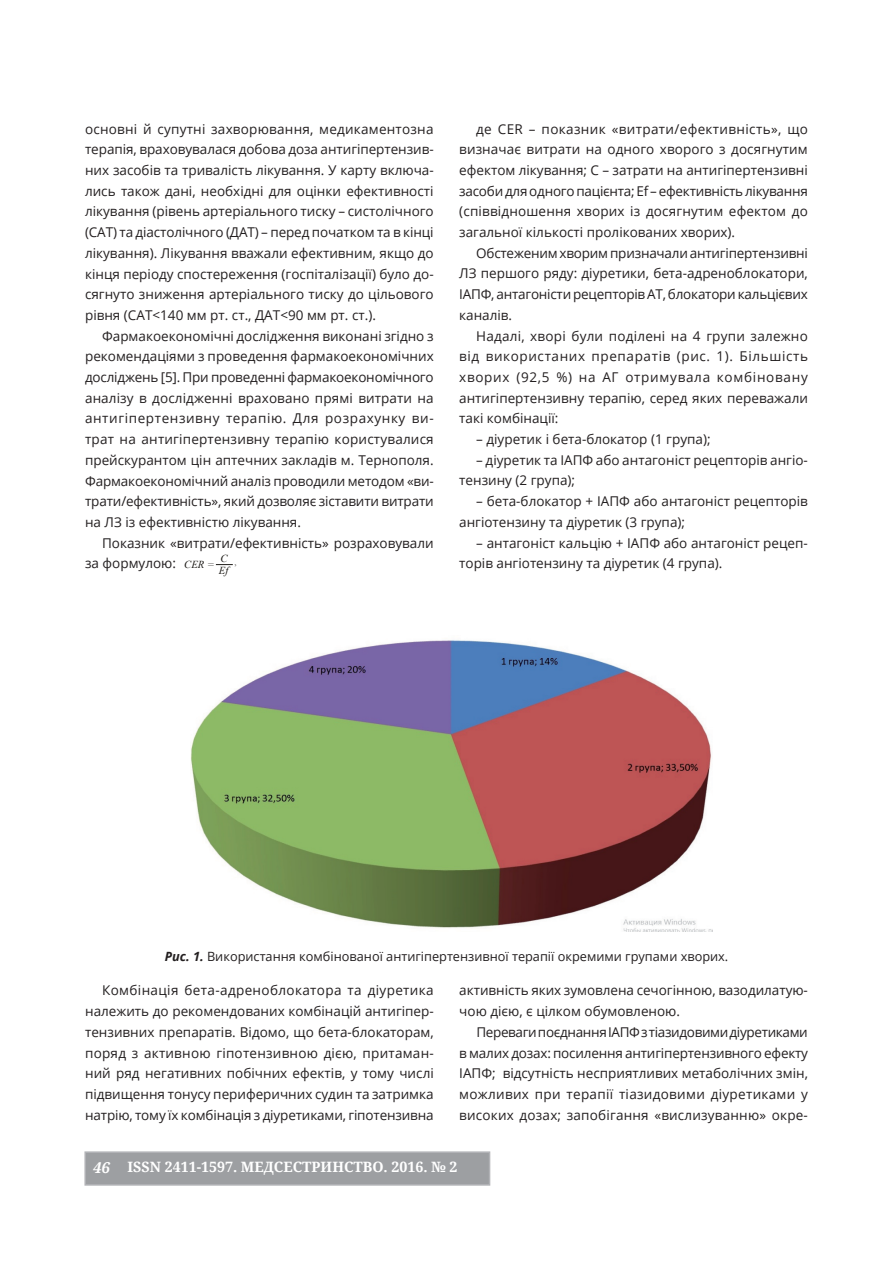
<style>
.page{position:relative;width:893px;height:1263px;background:#fff}
.page>*{position:absolute;margin:0;border:0;box-sizing:border-box;transform-origin:0 0}
.t1{font:700 14.25px "Noto Serif";color:#fff}
.t2{font:13.5px/20.7px "Open Sans";color:#231f20;text-align:justify}
.t3{font:12.75px "Open Sans";color:#231f20}
.t4{font:italic 10.65px/12.3px "Times New Roman";color:#1b1915}
.t5{font:8.4px "Times New Roman";color:#1b1915}
.s1{font-weight:700;font-style:italic}
.s2{font-style:italic;font-size:15px}
</style>
<div class="page">
<div style="left:84px;top:1151px;width:406px;height:35px;background:#9d9fa2;border:2px solid #b2b3b7"></div>
<img style="left:190px;top:640px;width:522px;height:291px">
<svg style="left:216px;top:564px;width:17px;height:1px"></svg>
<p class="t2" style="left:85px;top:118px;width:350px">основні й супутні захворювання, медикаментозна терапія, враховувалася добова доза антигіпертензив&shy;них засобів та тривалість лікування. У карту включа&shy;лись також дані, необхідні для оцінки ефективності лікування (рівень артеріального тиску – систолічного (САТ) та діастолічного (ДАТ) – перед початком та в кінці лікування). Лікування вважали ефективним, якщо до кінця періоду спостереження (госпіталізації) було до&shy;сягнуто зниження артеріального тиску до цільового рівня (САТ&lt;140 мм рт. ст., ДАТ&lt;90 мм рт. ст.).</p>
<p class="t2" style="left:85px;top:325px;width:350px;text-indent:17px">Фармакоекономічні дослідження виконані згідно з рекомендаціями з проведення фармакоекономічних досліджень [5]. При проведенні фармакоекономічного аналізу в дослідженні враховано прямі витрати на антигіпертензивну терапію. Для розрахунку ви&shy;трат на антигіпертензивну терапію користувалися прейскурантом цін аптечних закладів м. Тернополя.<br>Фармакоекономічний аналіз проводили методом «ви&shy;трати/ефективність», який дозволяє зіставити витрати на ЛЗ із ефективністю лікування.</p>
<p class="t2" style="left:85px;top:532px;width:350px;text-indent:17px">Показник «витрати/ефективність» розраховували за формулою:</p>
<p class="t4" style="left:184px;top:558px;width:32px">CER =</p>
<p class="t4" style="left:219px;top:552px;width:11px">C<br>Ef</p>
<p class="t5" style="left:234px;top:557px;width:4px">,</p>
<p class="t2" style="left:459px;top:118px;width:350px;text-indent:17px">де CER – показник «витрати/ефективність», що визначає витрати на одного хворого з досягнутим ефектом лікування; C – затрати на антигіпертензивні засоби для одного пацієнта; Ef – ефективність лікування (співвідношення хворих із досягнутим ефектом до загальної кількості пролікованих хворих).</p>
<p class="t2" style="left:459px;top:242px;width:350px;text-indent:17px">Обстеженим хворим призначали антигіпертензивні ЛЗ першого ряду: діуретики, бета-адреноблокатори, ІАПФ, антагоністи рецепторів АТ, блокатори кальцієвих каналів.</p>
<p class="t2" style="left:459px;top:325px;width:350px;text-indent:17px">Надалі, хворі були поділені на 4 групи залежно від використаних препаратів (рис. 1). Більшість хворих (92,5 %) на АГ отримувала комбіновану антигіпертензивну терапію, серед яких переважали такі комбінації:</p>
<p class="t2" style="left:476px;top:428px;width:236px">– діуретик і бета-блокатор (1 група);</p>
<p class="t2" style="left:459px;top:449px;width:349px;text-indent:17px">– діуретик та ІАПФ або антагоніст рецепторів ангіо&shy;тензину (2 група);</p>
<p class="t2" style="left:459px;top:490px;width:350px;text-indent:17px">– бета-блокатор + ІАПФ або антагоніст рецепторів ангіотензину та діуретик (3 група);</p>
<p class="t2" style="left:459px;top:532px;width:350px;text-indent:17px">– антагоніст кальцію + ІАПФ або антагоніст рецеп&shy;торів ангіотензину та діуретик (4 група).</p>
<p class="t3" style="left:165px;top:947px;width:565px"><span class="s1">Рис. 1.</span> Використання комбінованої антигіпертензивної терапії окремими групами хворих.</p>
<p class="t2" style="left:85px;top:980px;width:350px;text-indent:17px">Комбінація бета-адреноблокатора та діуретика належить до рекомендованих комбінацій антигіпер&shy;тензивних препаратів. Відомо, що бета-блокаторам, поряд з активною гіпотензивною дією, притаман&shy;ний ряд негативних побічних ефектів, у тому числі підвищення тонусу периферичних судин та затримка натрію, тому їх комбінація з діуретиками, гіпотензивна</p>
<p class="t2" style="left:459px;top:980px;width:350px">активність яких зумовлена сечогінною, вазодилатую&shy;чою дією, є цілком обумовленою.</p>
<p class="t2" style="left:459px;top:1021px;width:350px;text-indent:17px">Переваги поєднання ІАПФ з тіазидовими діуретиками в малих дозах: посилення антигіпертензивного ефекту ІАПФ; відсутність несприятливих метаболічних змін, можливих при терапії тіазидовими діуретиками у високих дозах; запобігання «вислизуванню» окре-</p>
<p class="t1" style="left:93px;top:1157px;width:44px"><span class="s2">46</span> ISSN</p>
<p class="t1" style="left:165px;top:1157px;width:139px">2411-1597. МЕДСЕСТРИНСТВО</p>
<p class="t1" style="left:384px;top:1157px;width:75px">. 2016. № 2</p>
</div>
